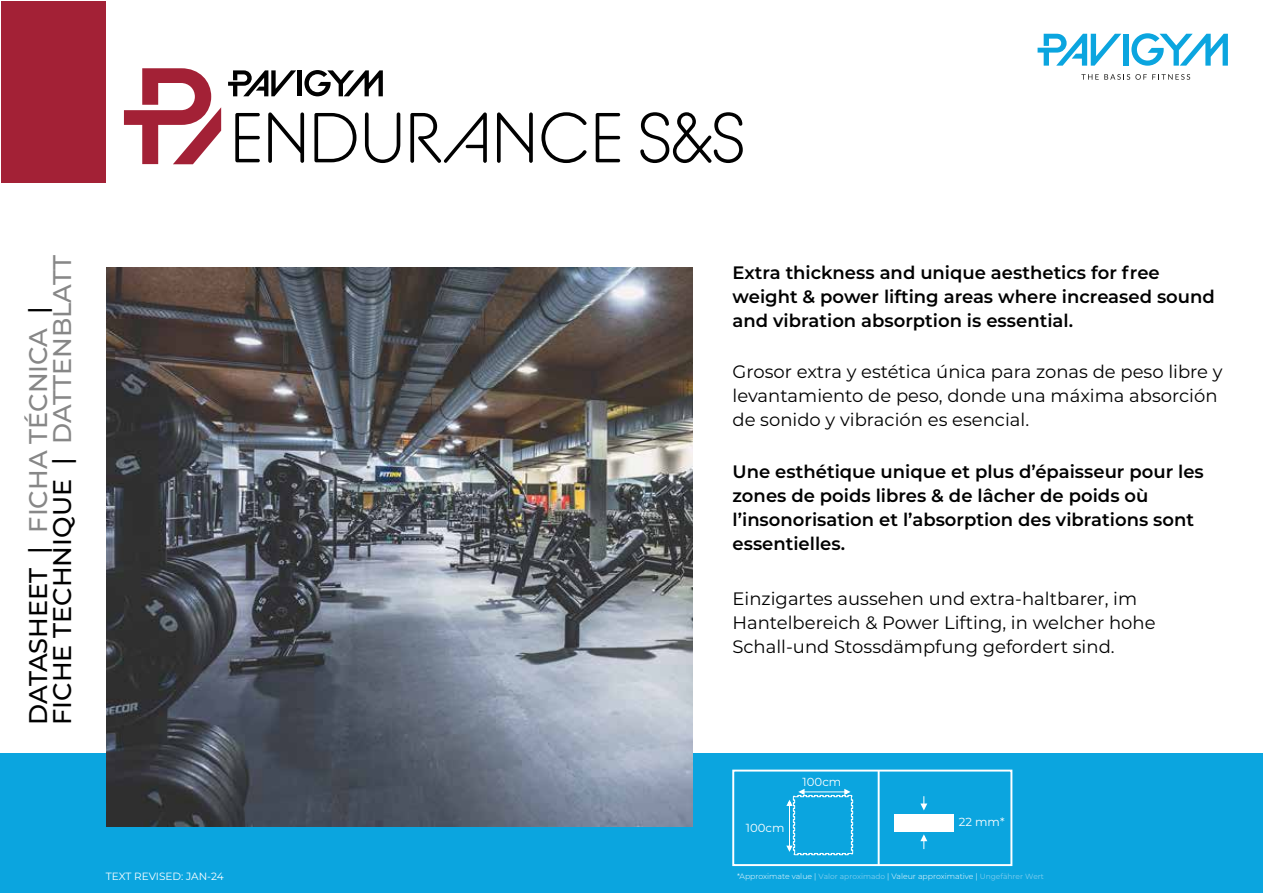
<style>
.page{position:relative;width:1263px;height:893px;background:#fff}
.page>*{position:absolute;margin:0;border:0;box-sizing:border-box;transform-origin:0 0}
.t1{font:500 25.5px/24px "Montserrat";color:#010101}
.t2{font:600 18px/24px "Montserrat";color:#010101}
.t3{font:18px/24px "Montserrat";color:#010101}
.t4{font:11.7px "Montserrat";color:#fff}
.t5{font:10.5px "Montserrat";letter-spacing:-.005em;color:#fff}
.t6{font:300 7.8px "Montserrat";color:#fff}
.s1{color:#878787}
.s2{font-weight:400;font-size:7.5px;color:#82ceee}
</style>
<div class="page">
<svg style="left:124px;top:68px;width:97px;height:96px"></svg>
<hr style="left:298px;top:70px;width:4px;height:26px;background:#010101">
<svg style="left:228px;top:70px;width:68px;height:26px"></svg>
<svg style="left:304px;top:70px;width:79px;height:26px"></svg>
<svg style="left:235px;top:113px;width:25px;height:49px"></svg>
<svg style="left:268px;top:112px;width:36px;height:51px"></svg>
<svg style="left:314px;top:113px;width:42px;height:49px"></svg>
<svg style="left:365px;top:112px;width:35px;height:51px"></svg>
<svg style="left:410px;top:112px;width:77px;height:51px"></svg>
<svg style="left:497px;top:112px;width:36px;height:51px"></svg>
<svg style="left:541px;top:112px;width:45px;height:51px"></svg>
<svg style="left:596px;top:113px;width:24px;height:49px"></svg>
<svg style="left:640px;top:112px;width:103px;height:51px"></svg>
<div style="left:0;top:754px;width:1263px;height:139px;background:#0ba5df"></div>
<div style="left:1123px;top:34px;width:5px;height:32px;background:#0ba5df"></div>
<svg style="left:1037px;top:34px;width:84px;height:32px"></svg>
<svg style="left:1131px;top:33px;width:97px;height:33px"></svg>
<svg style="left:1081px;top:74px;width:109px;height:6px"></svg>
<div style="left:1px;top:1px;width:104px;height:182px;background:#a32136"></div>
<img style="left:107px;top:267px;width:585px;height:559px">
<svg style="left:920px;top:796px;width:8px;height:15px"></svg>
<svg style="left:920px;top:834px;width:8px;height:15px"></svg>
<div style="left:894px;top:814px;width:60px;height:17px;background:#fff"></div>
<div style="left:732px;top:770px;width:280px;height:96px;border:2px solid #fff"></div>
<svg style="left:786px;top:788px;width:67px;height:67px"></svg>
<hr style="left:878px;top:770px;width:2px;height:95px;background:#fff">
<h1 class="t1" style="left:25px;top:725px;width:472px;rotate:-90deg">DATASHEET | <span class="s1">FICHA TÉCNICA</span> |<br>FICHE TECHNIQUE | <span class="s1">DATTENBLATT</span></h1>
<p class="t2" style="left:732px;top:260px;width:484px">Extra thickness and unique aesthetics for free weight &amp; power lifting areas where increased sound and vibration absorption is essential.</p>
<p class="t3" style="left:732px;top:359px;width:492px">Grosor extra y estética única para zonas de peso libre y levantamiento de peso, donde una máxima absorción de sonido y vibración es esencial.</p>
<p class="t2" style="left:732px;top:459px;width:473px">Une esthétique unique et plus d’épaisseur pour les zones de poids libres &amp; de lâcher de poids où l’insonorisation et l’absorption des vibrations sont essentielles.</p>
<p class="t3" style="left:732px;top:586px;width:425px">Einzigartes aussehen und extra-haltbarer, im<br>Hantelbereich &amp; Power Lifting, in welcher hohe<br>Schall-und Stossdämpfung gefordert sind.</p>
<p class="t4" style="left:746px;top:820px;width:40px">100cm</p>
<p class="t4" style="left:803px;top:773px;width:40px">100cm</p>
<p class="t4" style="left:959px;top:814px;width:47px">22 mm*</p>
<p class="t5" style="left:106px;top:869px;width:120px">TEXT REVISED: JAN-24</p>
<p class="t6" style="left:737px;top:871px;width:308px">*Approximate value | <span class="s2">Valor aproximado</span> | Valeur approximative | <span class="s2">Ungefährer Wert</span></p>
</div>
